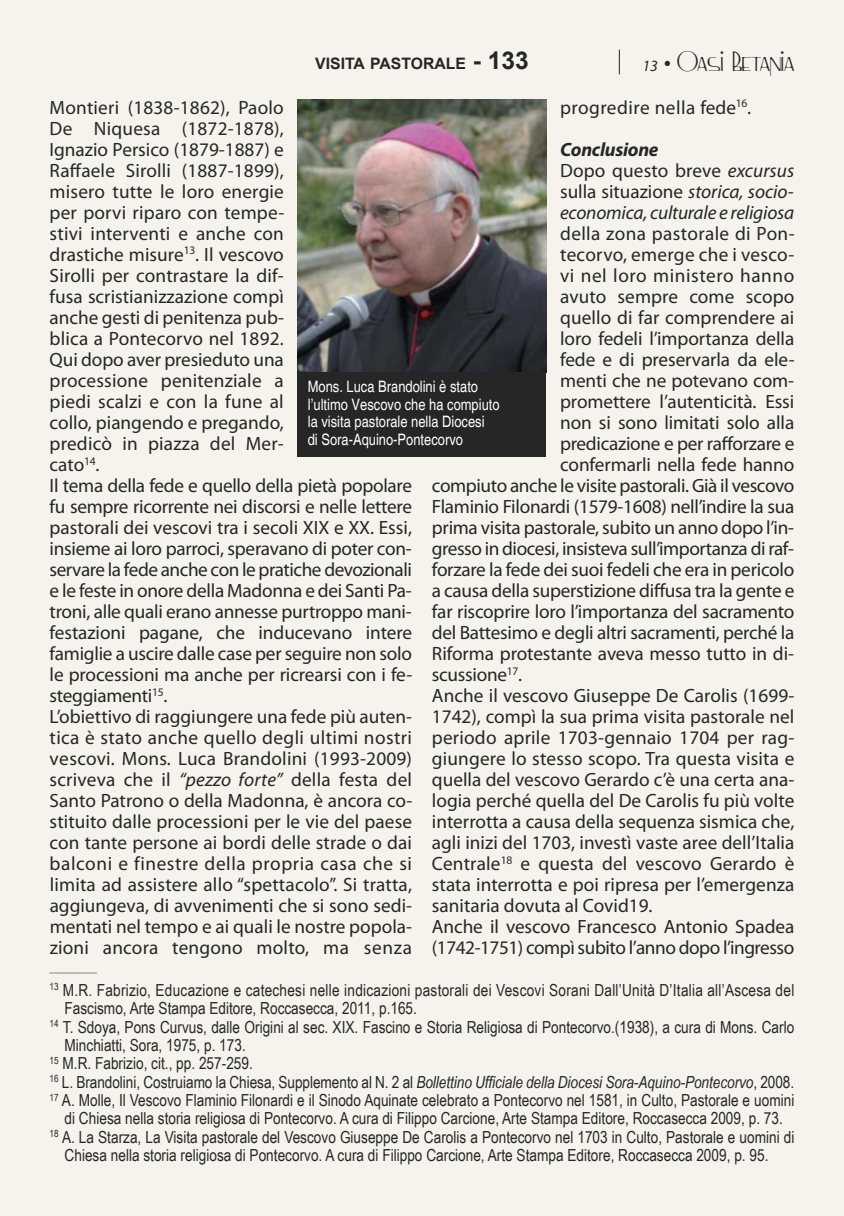
<style>
.page{position:relative;width:844px;height:1216px;background:#fff}
.page>*{position:absolute;margin:0;border:0;box-sizing:border-box;transform-origin:0 0}
.t1{font:28px "ss.drebeden";color:#272627}
.t2{font:19.25px/21px "Myriad Pro";color:#272627}
.t3{font:19.25px "Myriad Pro";letter-spacing:-.025em;color:#272627}
.t4{font:italic 19.25px/21px "Myriad Pro";letter-spacing:-.01em;color:#272627;text-align:justify}
.t5{font:19.25px "Myriad Pro";letter-spacing:-.02em;color:#272627}
.t6{font:19.25px/42px "Myriad Pro";letter-spacing:.025em;color:#272627}
.t7{font:19.25px "Myriad Pro";letter-spacing:.02em;color:#272627}
.t8{font:19.25px "Myriad Pro";letter-spacing:.03em;color:#272627}
.t9{font:16.62px "Arial Narrow";color:#272627}
.t10{font:condensed 15.75px/17.5px "Helvetica";color:#fff}
.t11{font:700 15.75px "Arial";color:#272627}
.t12{font:9.97px "Arial Narrow";color:#272627;scale:.95 1}
.s1{font-size:24.5px}
.s2{font-family:"Myriad Pro";font-style:italic;font-size:15.75px}
.s3{font-family:"Arial";font-size:21px}
.s4{font-style:italic}
.s5{font-weight:700;font-style:italic}
.s6{font-style:normal}
</style>
<div class="page">
<div style="left:0;top:0;width:843px;height:1215px;background:#f5f3ec"></div>
<svg style="left:619px;top:50px;width:1px;height:24px"></svg>
<img style="left:298px;top:99px;width:248px;height:273px">
<div style="left:298px;top:372px;width:248px;height:84px;background:#272627"></div>
<p class="t11" style="left:315px;top:55px;width:215px">VISITA PASTORALE <span class="s1">- 133</span></p>
<h1 class="t1" style="left:642px;top:50px;width:153px"><span class="s2">13</span> <span class="s3">•</span> Oasi Betania</h1>
<p class="t2" style="left:50px;top:98px;width:364px">Montieri (1838-1862), Paolo<br>De Niquesa (1872-1878),<br>Ignazio Persico (1879-1887) e<br>Raffaele Sirolli (1887-1899),<br>misero tutte le loro energie<br>per porvi riparo con tempe-<br>stivi interventi e anche con<br>drastiche misure<sup>13</sup>. Il vescovo<br>Sirolli per contrastare la dif-<br>fusa scristianizzazione compì<br>anche gesti di penitenza pub-<br>blica a Pontecorvo nel 1892.<br>Qui dopo aver presieduto una<br>processione penitenziale a<br>piedi scalzi e con la fune al<br>collo, piangendo e pregando,<br>predicò in piazza del Mer-<br>cato<sup>14</sup>.<br>Il tema della fede e quello della pietà popolare fu sempre ricorrente nei discorsi e nelle lettere pastorali dei vescovi tra i secoli XIX e XX. Essi, insieme ai loro parroci, speravano di poter con&shy;servare la fede anche con le pratiche devozionali e le feste in onore della Madonna e dei Santi Pa&shy;troni, alle quali erano annesse purtroppo mani&shy;festazioni pagane, che inducevano intere famiglie a uscire dalle case per seguire non solo le processioni ma anche per ricrearsi con i fe&shy;steggiamenti<sup>15</sup>.<br>L’obiettivo di raggiungere una fede più auten&shy;tica è stato anche quello degli ultimi nostri vescovi. Mons. Luca Brandolini (1993-2009) scriveva che il <span class="s4">“pezzo forte”</span> della festa del Santo Patrono o della Madonna, è ancora co&shy;stituito dalle processioni per le vie del paese con tante persone ai bordi delle strade o dai balconi e finestre della propria casa che si limita ad assistere allo “spettacolo”. Si tratta, aggiungeva, di avvenimenti che si sono sedi&shy;mentati nel tempo e ai quali le nostre popola&shy;zioni ancora tengono molto, ma senza</p>
<p class="t6" style="left:560px;top:88px;width:192px">progredire nella fede<sup>16</sup>.<br><span class="s5">Conclusione</span></p>
<p class="t4" style="left:560px;top:161px;width:236px"><span class="s6">Dopo questo breve</span> excursus <span class="s6">sulla situazione</span> storica, socio&shy;economica, culturale e religiosa</p>
<p class="t7" style="left:560px;top:226px;width:236px">della zona pastorale di Pon-</p>
<p class="t2" style="left:560px;top:245px;width:236px">tecorvo, emerge che i vesco-</p>
<p class="t8" style="left:560px;top:268px;width:236px">vi nel loro ministero hanno</p>
<p class="t2" style="left:560px;top:287px;width:236px">avuto sempre come scopo</p>
<p class="t2" style="left:560px;top:308px;width:236px">quello di far comprendere ai</p>
<p class="t2" style="left:560px;top:329px;width:236px">loro fedeli l’importanza della</p>
<p class="t2" style="left:560px;top:350px;width:236px">fede e di preservarla da ele-</p>
<p class="t2" style="left:560px;top:371px;width:235px">menti che ne potevano com-</p>
<p class="t2" style="left:560px;top:392px;width:236px">promettere l’autenticità. Essi</p>
<p class="t2" style="left:560px;top:413px;width:236px">non si sono limitati solo alla</p>
<p class="t2" style="left:560px;top:434px;width:236px">predicazione e per rafforzare e</p>
<p class="t2" style="left:560px;top:455px;width:236px">confermarli nella fede hanno</p>
<p class="t5" style="left:432px;top:478px;width:364px">compiuto anche le visite pastorali. Già il vescovo</p>
<p class="t2" style="left:432px;top:497px;width:364px">Flaminio Filonardi (1579-1608) nell’indire la sua</p>
<p class="t2" style="left:432px;top:518px;width:363px">prima visita pastorale, subito un anno dopo l’in-</p>
<p class="t3" style="left:432px;top:541px;width:363px">gresso in diocesi, insisteva sull’importanza di raf-</p>
<p class="t2" style="left:432px;top:560px;width:364px">forzare la fede dei suoi fedeli che era in pericolo</p>
<p class="t2" style="left:432px;top:581px;width:364px">a causa della superstizione diffusa tra la gente e</p>
<p class="t2" style="left:432px;top:602px;width:364px">far riscoprire loro l’importanza del sacramento</p>
<p class="t2" style="left:432px;top:623px;width:364px">del Battesimo e degli altri sacramenti, perché la</p>
<p class="t2" style="left:432px;top:644px;width:363px">Riforma protestante aveva messo tutto in di-</p>
<p class="t2" style="left:432px;top:665px;width:92px">scussione<sup>17</sup>.</p>
<p class="t2" style="left:432px;top:686px;width:364px">Anche il vescovo Giuseppe De Carolis (1699-</p>
<p class="t2" style="left:432px;top:707px;width:364px">1742), compì la sua prima visita pastorale nel</p>
<p class="t2" style="left:432px;top:728px;width:364px">periodo aprile 1703-gennaio 1704 per rag-</p>
<p class="t2" style="left:432px;top:749px;width:364px">giungere lo stesso scopo. Tra questa visita e</p>
<p class="t2" style="left:432px;top:770px;width:364px">quella del vescovo Gerardo c’è una certa ana-</p>
<p class="t2" style="left:432px;top:791px;width:364px">logia perché quella del De Carolis fu più volte</p>
<p class="t2" style="left:432px;top:812px;width:364px">interrotta a causa della sequenza sismica che,</p>
<p class="t2" style="left:432px;top:833px;width:364px">agli inizi del 1703, investì vaste aree dell’Italia</p>
<p class="t2" style="left:432px;top:854px;width:364px">Centrale<sup>18</sup> e questa del vescovo Gerardo è</p>
<p class="t2" style="left:432px;top:875px;width:364px">stata interrotta e poi ripresa per l’emergenza</p>
<p class="t2" style="left:432px;top:896px;width:222px">sanitaria dovuta al Covid19.</p>
<p class="t2" style="left:432px;top:917px;width:364px">Anche il vescovo Francesco Antonio Spadea</p>
<p class="t3" style="left:432px;top:940px;width:364px">(1742-1751) compì subito l’anno dopo l’ingresso</p>
<p class="t10" style="left:308px;top:378px;width:193px">Mons. Luca Brandolini è stato l’ultimo Vescovo che ha compiuto la visita pastorale nella Diocesi<br>di Sora-Aquino-Pontecorvo</p>
<p class="t12" style="left:50px;top:962px;width:52px">___________</p>
<p class="t9" style="left:50px;top:980px;width:746px"><sup>13</sup> M.R. Fabrizio, Educazione e catechesi nelle indicazioni pastorali dei Vescovi Sorani Dall’Unità D’Italia all’Ascesa del</p>
<p class="t9" style="left:65px;top:998px;width:354px">Fascismo, Arte Stampa Editore, Roccasecca, 2011, p.165.</p>
<p class="t9" style="left:50px;top:1016px;width:746px"><sup>14</sup> T. Sdoya, Pons Curvus, dalle Origini al sec. XIX. Fascino e Storia Religiosa di Pontecorvo.(1938), a cura di Mons. Carlo</p>
<p class="t9" style="left:65px;top:1035px;width:183px">Minchiatti, Sora, 1975, p. 173.</p>
<p class="t9" style="left:50px;top:1053px;width:205px"><sup>15</sup> M.R. Fabrizio, cit., pp. 257-259.</p>
<p class="t9" style="left:50px;top:1072px;width:746px"><sup>16</sup> L. Brandolini, Costruiamo la Chiesa, Supplemento al N. 2 al <span class="s4">Bollettino Ufficiale della Diocesi Sora-Aquino-Pontecorvo</span>, 2008.</p>
<p class="t9" style="left:50px;top:1090px;width:746px"><sup>17</sup> A. Molle, Il Vescovo Flaminio Filonardi e il Sinodo Aquinate celebrato a Pontecorvo nel 1581, in Culto, Pastorale e uomini</p>
<p class="t9" style="left:65px;top:1108px;width:719px">di Chiesa nella storia religiosa di Pontecorvo. A cura di Filippo Carcione, Arte Stampa Editore, Roccasecca 2009, p. 73.</p>
<p class="t9" style="left:50px;top:1127px;width:746px"><sup>18</sup> A. La Starza, La Visita pastorale del Vescovo Giuseppe De Carolis a Pontecorvo nel 1703 in Culto, Pastorale e uomini di</p>
<p class="t9" style="left:65px;top:1145px;width:705px">Chiesa nella storia religiosa di Pontecorvo. A cura di Filippo Carcione, Arte Stampa Editore, Roccasecca 2009, p. 95.</p>
</div>
